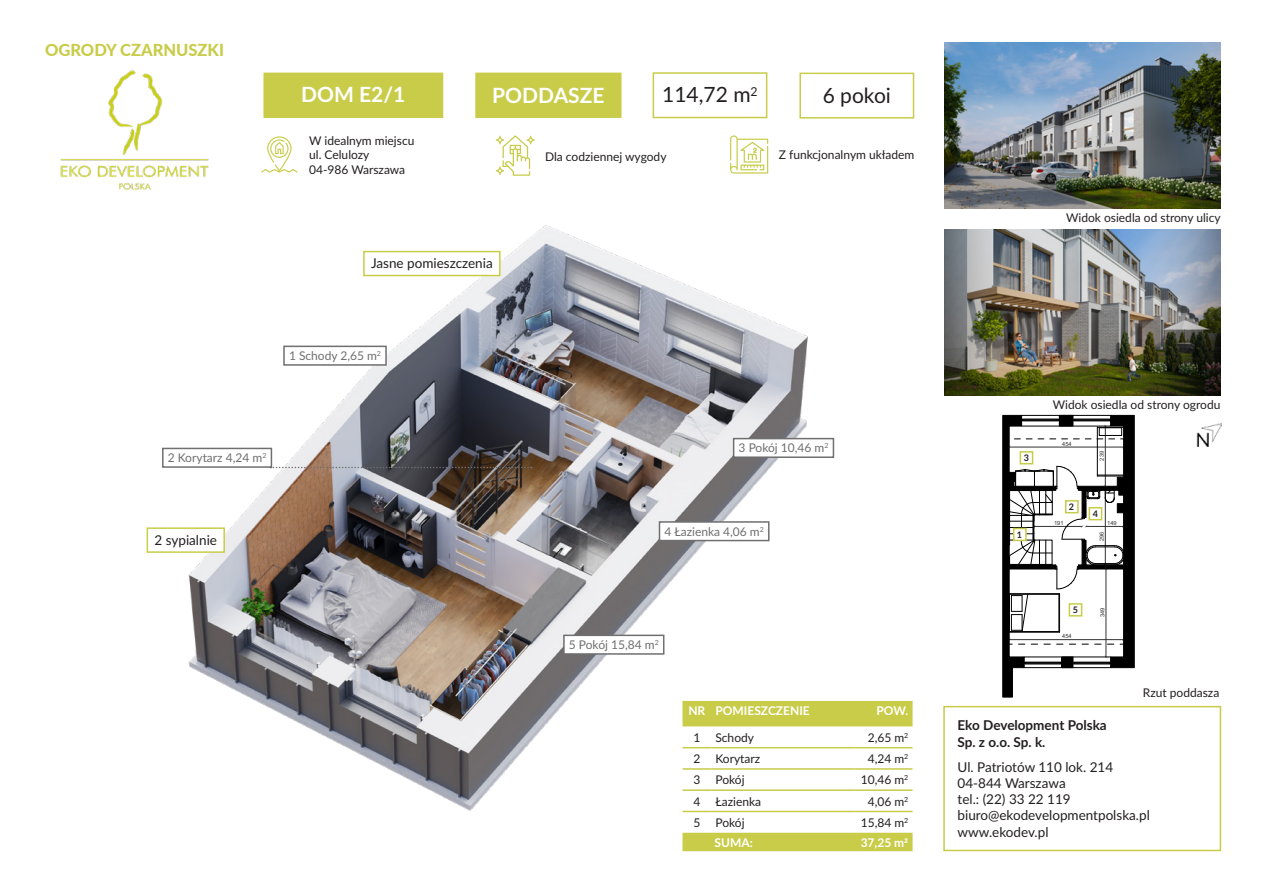
<style>
.page{position:relative;width:1263px;height:893px;background:#fff}
.page>*{position:absolute;margin:0;border:0;box-sizing:border-box;transform-origin:0 0}
.t1{font:700 21px "Lato";color:#fff}
.t2{font:21px "Lato";color:#231f20}
.t3{font:800 16.5px "Lato";color:#c8cc49}
.t4{font:13.5px/16.2px "Lato";color:#231f20}
.t5{font:700 13.5px/16.2px "Lato";color:#231f20}
.t6{font:12px/14.4px "Lato";color:#231f20}
.t7{font:12px "Lato";color:#6f6f70}
.t8{font:700 12px "Lato";color:#fff}
.t9{font:700 9px "Lato";color:#231f20}
.t10{font:5.7px "Arial";color:#323232}
</style>
<div class="page">
<div style="left:475px;top:73px;width:146px;height:45px;background:#c8cc49"></div>
<div style="left:799px;top:73px;width:115px;height:46px;border:2px solid #c8cc49"></div>
<div style="left:653px;top:72px;width:114px;height:46px;border:2px solid #c8cc49"></div>
<div style="left:263px;top:73px;width:180px;height:45px;background:#c8cc49"></div>
<img style="left:944px;top:43px;width:276px;height:165px">
<img style="left:146px;top:225px;width:683px;height:627px">
<div style="left:364px;top:252px;width:136px;height:23px;background:#fff"></div>
<div style="left:363px;top:251px;width:138px;height:25px;border:2px solid #c8cc49"></div>
<div style="left:734px;top:439px;width:99px;height:18px;background:#fff"></div>
<div style="left:733px;top:438px;width:101px;height:20px;border:2px solid #6f6f70"></div>
<div style="left:659px;top:522px;width:110px;height:19px;background:#fff"></div>
<div style="left:659px;top:521px;width:110px;height:20px;border:2px solid #6f6f70"></div>
<div style="left:284px;top:346px;width:102px;height:19px;background:#fff"></div>
<div style="left:283px;top:346px;width:104px;height:20px;border:2px solid #6f6f70"></div>
<div style="left:163px;top:448px;width:108px;height:19px;background:#fff"></div>
<div style="left:162px;top:448px;width:110px;height:20px;border:2px solid #6f6f70"></div>
<svg style="left:682px;top:701px;width:230px;height:150px"></svg>
<hr style="left:711px;top:811px;width:144px;height:1px;background:#c8cc49">
<hr style="left:855px;top:811px;width:57px;height:1px;background:#c8cc49">
<div style="left:147px;top:528px;width:77px;height:24px;background:#fff"></div>
<div style="left:147px;top:527px;width:78px;height:26px;border:2px solid #c8cc49"></div>
<svg style="left:270px;top:467px;width:262px;height:1px"></svg>
<div style="left:564px;top:635px;width:100px;height:19px;background:#fff"></div>
<div style="left:563px;top:635px;width:101px;height:20px;border:2px solid #6f6f70"></div>
<svg style="left:1002px;top:415px;width:133px;height:283px"></svg>
<div style="left:1059px;top:415px;width:14px;height:11px;border:1px solid #000"></div>
<div style="left:1062px;top:657px;width:11px;height:11px;border:1px solid #000"></div>
<div style="left:1019px;top:451px;width:14px;height:13px;background:#fff;border:2px solid #c8cc49"></div>
<div style="left:1065px;top:500px;width:14px;height:13px;background:#fff;border:2px solid #c8cc49"></div>
<div style="left:1089px;top:507px;width:13px;height:13px;background:#fff;border:2px solid #c8cc49"></div>
<div style="left:1013px;top:528px;width:14px;height:13px;background:#fff;border:2px solid #c8cc49"></div>
<div style="left:1069px;top:603px;width:13px;height:14px;background:#fff;border:2px solid #c8cc49"></div>
<div style="left:943px;top:706px;width:278px;height:145px;border:2px solid #c8cc49"></div>
<svg style="left:261px;top:136px;width:37px;height:37px"></svg>
<svg style="left:496px;top:135px;width:39px;height:41px"></svg>
<svg style="left:730px;top:135px;width:38px;height:39px"></svg>
<img style="left:1197px;top:423px;width:24px;height:23px">
<img style="left:944px;top:230px;width:276px;height:166px">
<img style="left:60px;top:70px;width:149px;height:120px">
<h2 class="t3" style="left:45px;top:38px;width:180px">OGRODY CZARNUSZKI</h2>
<p class="t1" style="left:301px;top:79px;width:106px">DOM E2/1</p>
<h1 class="t1" style="left:492px;top:80px;width:114px">PODDASZE</h1>
<h1 class="t2" style="left:662px;top:80px;width:97px">114,72 m<sup>2</sup></h1>
<h1 class="t2" style="left:823px;top:80px;width:70px">6 pokoi</h1>
<p class="t6" style="left:309px;top:133px;width:107px">W idealnym miejscu ul. Celulozy<br>04-986 Warszawa</p>
<p class="t6" style="left:545px;top:149px;width:123px">Dla codziennej wygody</p>
<p class="t6" style="left:779px;top:147px;width:137px">Z funkcjonalnym układem</p>
<p class="t4" style="left:371px;top:255px;width:123px">Jasne pomieszczenia</p>
<p class="t7" style="left:289px;top:347px;width:94px">1 Schody 2,65 m<sup>2</sup></p>
<p class="t7" style="left:168px;top:449px;width:100px">2 Korytarz 4,24 m<sup>2</sup></p>
<p class="t4" style="left:154px;top:531px;width:64px">2 sypialnie</p>
<p class="t7" style="left:739px;top:439px;width:91px">3 Pokój 10,46 m<sup>2</sup></p>
<p class="t7" style="left:664px;top:523px;width:101px">4 Łazienka 4,06 m<sup>2</sup></p>
<p class="t7" style="left:569px;top:636px;width:91px">5 Pokój 15,84 m<sup>2</sup></p>
<p class="t8" style="left:688px;top:702px;width:123px">NR POMIESZCZENIE</p>
<p class="t8" style="left:876px;top:702px;width:33px">POW.</p>
<p class="t6" style="left:693px;top:730px;width:8px">1</p>
<p class="t6" style="left:715px;top:730px;width:40px">Schody</p>
<p class="t6" style="left:868px;top:730px;width:42px">2,65 m<sup>2</sup></p>
<p class="t6" style="left:693px;top:751px;width:8px">2</p>
<p class="t6" style="left:715px;top:751px;width:46px">Korytarz</p>
<p class="t6" style="left:868px;top:751px;width:42px">4,24 m<sup>2</sup></p>
<p class="t6" style="left:693px;top:772px;width:8px">3</p>
<p class="t6" style="left:715px;top:772px;width:31px">Pokój</p>
<p class="t6" style="left:861px;top:772px;width:49px">10,46 m<sup>2</sup></p>
<p class="t6" style="left:693px;top:794px;width:8px">4</p>
<p class="t6" style="left:715px;top:794px;width:47px">Łazienka</p>
<p class="t6" style="left:868px;top:794px;width:42px">4,06 m<sup>2</sup></p>
<p class="t6" style="left:693px;top:815px;width:8px">5</p>
<p class="t6" style="left:715px;top:815px;width:31px">Pokój</p>
<p class="t6" style="left:861px;top:815px;width:49px">15,84 m<sup>2</sup></p>
<p class="t8" style="left:714px;top:833px;width:40px">SUMA:</p>
<p class="t8" style="left:861px;top:833px;width:49px">37,25 m2</p>
<p class="t6" style="left:1066px;top:209px;width:156px">Widok osiedla od strony ulicy</p>
<p class="t6" style="left:1053px;top:397px;width:169px">Widok osiedla od strony ogrodu</p>
<p class="t9" style="left:1024px;top:451px;width:7px">3</p>
<p class="t9" style="left:1017px;top:528px;width:7px">1</p>
<p class="t10" style="left:1062px;top:440px;width:11px">454</p>
<p class="t9" style="left:1069px;top:500px;width:7px">2</p>
<p class="t10" style="left:1098px;top:461px;width:11px;rotate:-90deg">239</p>
<p class="t9" style="left:1093px;top:507px;width:7px">4</p>
<p class="t10" style="left:1054px;top:519px;width:11px">191</p>
<p class="t10" style="left:1107px;top:519px;width:11px">149</p>
<p class="t10" style="left:1098px;top:541px;width:11px;rotate:-90deg">296</p>
<p class="t9" style="left:1073px;top:603px;width:7px">5</p>
<p class="t10" style="left:1062px;top:632px;width:11px">454</p>
<p class="t10" style="left:1099px;top:617px;width:11px;rotate:-90deg">349</p>
<p class="t6" style="left:1143px;top:685px;width:78px">Rzut poddasza</p>
<p class="t5" style="left:957px;top:717px;width:151px">Eko Development Polska<br>Sp. z o.o. Sp. k.</p>
<p class="t4" style="left:957px;top:758px;width:194px">Ul. Patriotów 110 lok. 214<br>04-844 Warszawa<br>tel.: (22) 33 22 119 biuro@ekodevelopmentpolska.pl www.ekodev.pl</p>
</div>
